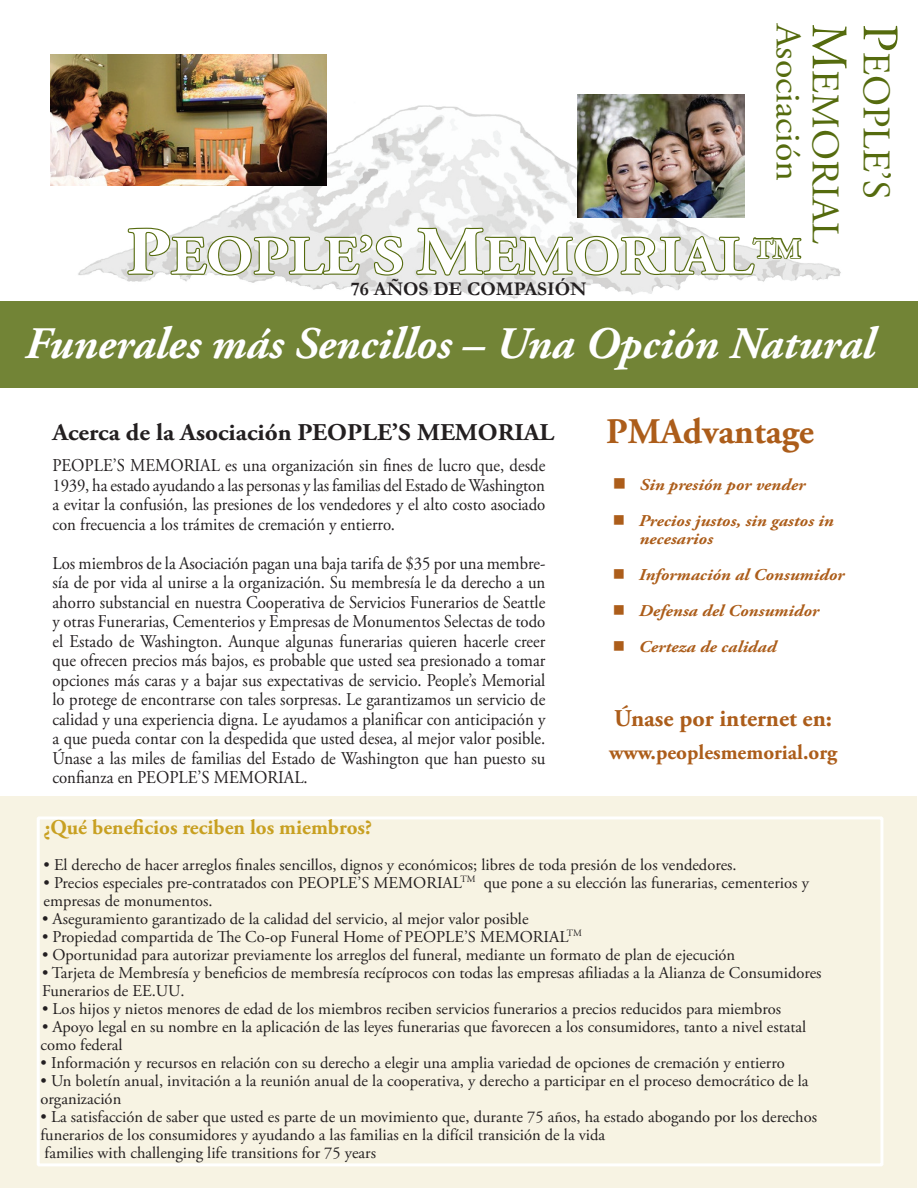
<style>
.page{position:relative;width:918px;height:1188px;background:#fff}
.page>*{position:absolute;margin:0;border:0;box-sizing:border-box;transform-origin:0 0}
.t1{font:700 54px "Adobe Garamond Pro";color:#fff;scale:1.1 1}
.t2{font:italic 700 45px "Adobe Garamond Pro";color:#fff}
.t3{font:39px/51px "Adobe Garamond Pro";color:#556b0e}
.t4{font:700 36px "Adobe Garamond Pro";color:#ac5d1a}
.t5{font:36px "Adobe Garamond Pro";color:#556b0e;scale:1.05 1}
.t6{font:700 24px "Adobe Garamond Pro";color:#231f20;scale:1.05 1}
.t7{font:700 24px "Adobe Garamond Pro";color:#ac5d1a}
.t8{font:700 21px "Adobe Garamond Pro";color:#c8a021}
.t9{font:700 21px "Adobe Garamond Pro";color:#ac5d1a}
.t10{font:700 19.5px "Garamond";color:#231f20}
.t11{font:18px/19.5px "Adobe Garamond Pro";color:#231f20;text-align:justify;scale:.93 1}
.t12{font:16.5px/18px "Adobe Garamond Pro";color:#231f20}
.t13{font:italic 700 16.5px/18px "Adobe Garamond Pro";color:#ac5d1a;scale:1.1 1}
.s1{font-size:67.5px}
.s2{font-size:51px}
</style>
<div class="page">
<img style="left:78px;top:89px;width:763px;height:210px">
<div style="left:0;top:796px;width:917px;height:392px;background:#f7f3e3"></div>
<div style="left:1px;top:302px;width:917px;height:86px;background:#728436"></div>
<svg style="left:126px;top:227px;width:278px;height:50px;background:#c3c9b2"></svg>
<svg style="left:415px;top:177px;width:388px;height:100px"></svg>
<img style="left:578px;top:94px;width:167px;height:123px">
<img style="left:51px;top:54px;width:275px;height:132px">
<div style="left:37px;top:816px;width:846px;height:350px;border:3px solid #fff"></div>
<h3 class="t5" style="left:810px;top:24px;width:151px;rotate:90deg">Asociación</h3>
<h1 class="t1" style="left:126px;top:225px;width:615px"><span class="s1">P</span>EOPLE’S <span class="s1">M</span>EMORIAL<sup>TM</sup></h1>
<h3 class="t3" style="left:900px;top:24px;width:222px;rotate:90deg"><span class="s2">P</span>EOPLE’S<br><span class="s2">M</span>EMORIAL</h3>
<p class="t10" style="left:351px;top:276px;width:238px">76 AÑOS DE COMPASIÓN</p>
<h2 class="t2" style="left:25px;top:317px;width:851px">Funerales más Sencillos – Una Opción Natural</h2>
<h3 class="t6" style="left:52px;top:418px;width:479px">Acerca de la Asociación PEOPLE’S MEMORIAL</h3>
<p class="t11" style="left:52px;top:456px;width:531px">PEOPLE’S MEMORIAL es una organización sin fines de lucro que, desde 1939, ha estado ayudando a las personas y las familias del Estado de Washington a evitar la confusión, las presiones de los vendedores y el alto costo asociado con frecuencia a los trámites de cremación y entierro.</p>
<p class="t11" style="left:52px;top:554px;width:532px">Los miembros de la Asociación pagan una baja tarifa de $35 por una membre&shy;sía de por vida al unirse a la organización. Su membresía le da derecho a un ahorro substancial en nuestra Cooperativa de Servicios Funerarios de Seattle y otras Funerarias, Cementerios y Empresas de Monumentos Selectas de todo el Estado de Washington. Aunque algunas funerarias quieren hacerle creer que ofrecen precios más bajos, es probable que usted sea presionado a tomar opciones más caras y a bajar sus expectativas de servicio. People’s Memorial lo protege de encontrarse con tales sorpresas. Le garantizamos un servicio de calidad y una experiencia digna. Le ayudamos a planificar con anticipación y a que pueda contar con la despedida que usted desea, al mejor valor posible.<br>Únase a las miles de familias del Estado de Washington que han puesto su confianza en PEOPLE’S MEMORIAL.</p>
<h3 class="t4" style="left:606px;top:411px;width:209px">PMAdvantage</h3>
<p class="t13" style="left:613px;top:476px;width:176px">■ Sin presión por vender</p>
<p class="t13" style="left:639px;top:512px;width:178px;text-indent:-27px">■ Precios justos, sin gastos in necesarios</p>
<p class="t13" style="left:613px;top:566px;width:212px">■ Información al Consumidor</p>
<p class="t13" style="left:613px;top:602px;width:189px">■ Defensa del Consumidor</p>
<p class="t13" style="left:613px;top:638px;width:150px">■ Certeza de calidad</p>
<h3 class="t7" style="left:614px;top:705px;width:219px">Únase por internet en:</h3>
<p class="t9" style="left:609px;top:740px;width:230px">www.peoplesmemorial.org</p>
<p class="t8" style="left:44px;top:815px;width:330px">¿Qué beneficios reciben los miembros?</p>
<p class="t12" style="left:44px;top:856px;width:695px">• El derecho de hacer arreglos finales sencillos, dignos y económicos; libres de toda presión de los vendedores.</p>
<p class="t12" style="left:44px;top:874px;width:767px">• Precios especiales pre-contratados con PEOPLE’S MEMORIAL<sup>TM</sup> que pone a su elección las funerarias, cementerios y empresas de monumentos.</p>
<p class="t12" style="left:42px;top:910px;width:488px">• Aseguramiento garantizado de la calidad del servicio, al mejor valor posible</p>
<p class="t12" style="left:42px;top:928px;width:542px">• Propiedad compartida de The Co-op Funeral Home of PEOPLE’S MEMORIAL<sup>TM</sup></p>
<p class="t12" style="left:42px;top:946px;width:695px">• Oportunidad para autorizar previamente los arreglos del funeral, mediante un formato de plan de ejecución</p>
<p class="t12" style="left:42px;top:964px;width:781px">• Tarjeta de Membresía y beneficios de membresía recíprocos con todas las empresas afiliadas a la Alianza de Consumidores<br>Funerarios de EE.UU.</p>
<p class="t12" style="left:42px;top:1000px;width:741px">• Los hijos y nietos menores de edad de los miembros reciben servicios funerarios a precios reducidos para miembros</p>
<p class="t12" style="left:40px;top:1018px;width:767px">• Apoyo legal en su nombre en la aplicación de las leyes funerarias que favorecen a los consumidores, tanto a nivel estatal como federal</p>
<p class="t12" style="left:40px;top:1054px;width:746px">• Información y recursos en relación con su derecho a elegir una amplia variedad de opciones de cremación y entierro</p>
<p class="t12" style="left:40px;top:1072px;width:770px">• Un boletín anual, invitación a la reunión anual de la cooperativa, y derecho a participar en el proceso democrático de la organización</p>
<p class="t12" style="left:40px;top:1108px;width:778px">• La satisfacción de saber que usted es parte de un movimiento que, durante 75 años, ha estado abogando por los derechos funerarios de los consumidores y ayudando a las familias en la difícil transición de la vida<br>families with challenging life transitions for 75 years</p>
</div>
